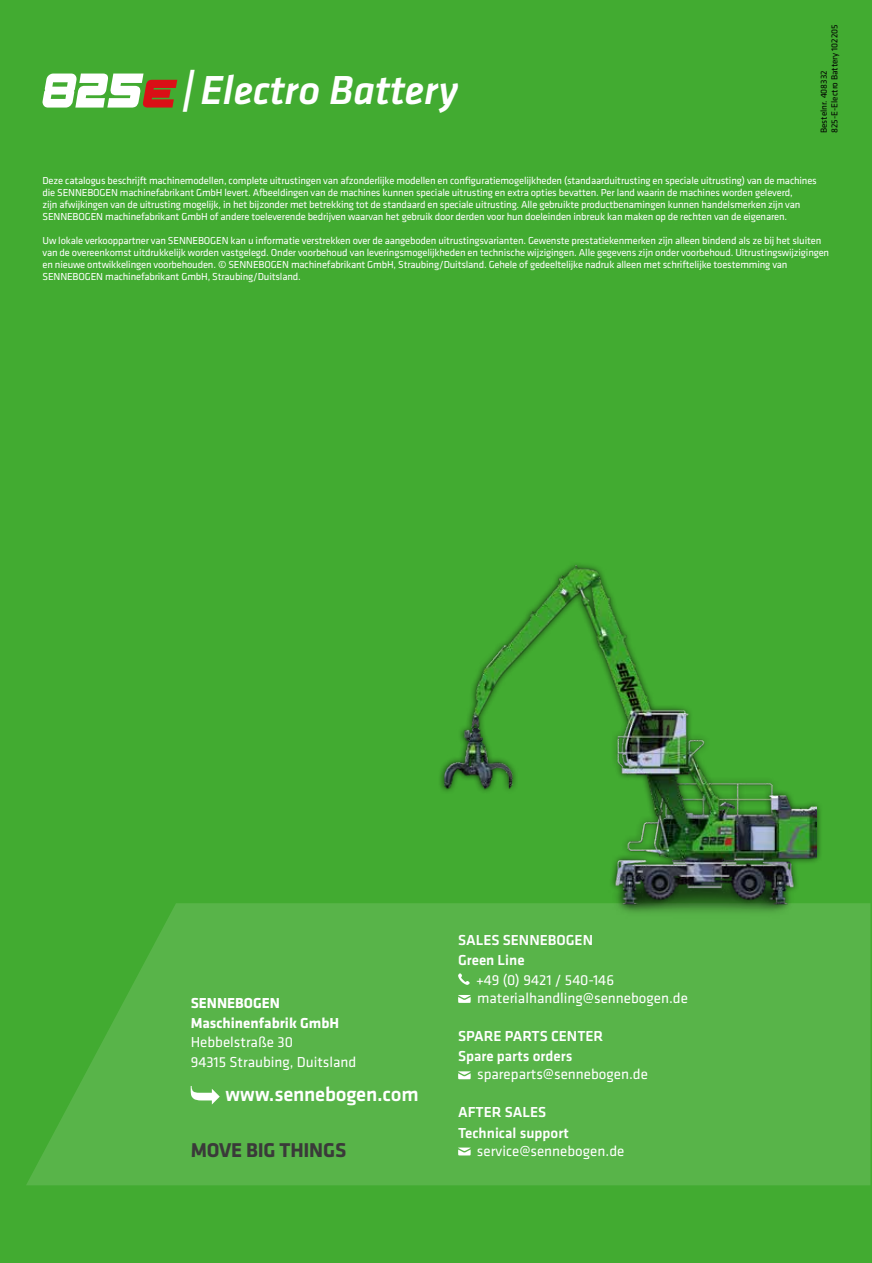
<style>
.page{position:relative;width:872px;height:1263px;background:#42ab31}
.page>*{position:absolute;margin:0;border:0;box-sizing:border-box;transform-origin:0 0}
.t1{font:italic 500 42px "Klavika Basic";color:#fff}
.t2{font:500 20.7px "Klavika Basic";letter-spacing:-.01em;color:#fff}
.t3{font:700 20.7px "Klavika Basic";letter-spacing:-.01em;color:#3a3a39}
.t4{font:15px/19.5px "Klavika Basic";color:#fff}
.t5{font:500 15px/20.2px "Klavika Basic";color:#fff}
.t6{font:700 15px/19.5px "Klavika Basic";color:#fff}
.t7{font:10.5px/12px "Klavika Basic";letter-spacing:-.015em;color:#fff}
.t8{font:9px/10.8px "Klavika Basic";color:#000}
.s1{font-weight:700}
</style>
<div class="page">
<svg style="left:26px;top:903px;width:845px;height:282px;background:#55b346"></svg>
<svg style="left:191px;top:1086px;width:29px;height:18px"></svg>
<div style="left:438px;top:560px;width:385px;height:359px;background:#000;opacity:.75"></div>
<img style="left:444px;top:566px;width:372px;height:352px">
<svg style="left:458px;top:1147px;width:13px;height:8px"></svg>
<svg style="left:458px;top:1071px;width:13px;height:8px"></svg>
<svg style="left:458px;top:973px;width:12px;height:12px"></svg>
<svg style="left:458px;top:995px;width:13px;height:8px"></svg>
<svg style="left:42px;top:74px;width:135px;height:34px"></svg>
<h1 class="t1" style="left:180px;top:62px;width:280px"><span class="s1">|</span>Electro Battery</h1>
<p class="t8" style="left:818px;top:133px;width:110px;rotate:-90deg">Bestelnr. 408332<br>825-E-Electro Battery 102205</p>
<p class="t7" style="left:43px;top:174px;width:776px">Deze catalogus beschrijft machinemodellen, complete uitrustingen van afzonderlijke modellen en configuratiemogelijkheden (standaarduitrusting en speciale uitrusting) van de machines die SENNEBOGEN machinefabrikant GmbH levert. Afbeeldingen van de machines kunnen speciale uitrusting en extra opties bevatten. Per land waarin de machines worden geleverd,<br>zijn afwijkingen van de uitrusting mogelijk, in het bijzonder met betrekking tot de standaard en speciale uitrusting. Alle gebruikte productbenamingen kunnen handelsmerken zijn van SENNEBOGEN machinefabrikant GmbH of andere toeleverende bedrijven waarvan het gebruik door derden voor hun doeleinden inbreuk kan maken op de rechten van de eigenaren.</p>
<p class="t7" style="left:43px;top:234px;width:788px">Uw lokale verkooppartner van SENNEBOGEN kan u informatie verstrekken over de aangeboden uitrustingsvarianten. Gewenste prestatiekenmerken zijn alleen bindend als ze bij het sluiten van de overeenkomst uitdrukkelijk worden vastgelegd. Onder voorbehoud van leveringsmogelijkheden en technische wijzigingen. Alle gegevens zijn onder voorbehoud. Uitrustingswijzigingen en nieuwe ontwikkelingen voorbehouden. © SENNEBOGEN machinefabrikant GmbH, Straubing/Duitsland. Gehele of gedeeltelijke nadruk alleen met schriftelijke toestemming van SENNEBOGEN machinefabrikant GmbH, Straubing/Duitsland.</p>
<h3 class="t6" style="left:191px;top:993px;width:150px">SENNEBOGEN<br>Maschinenfabrik GmbH</h3>
<h3 class="t4" style="left:191px;top:1032px;width:167px">Hebbelstraße 30<br>94315 Straubing, Duitsland</h3>
<h2 class="t2" style="left:225px;top:1080px;width:195px">www.sennebogen.com</h2>
<h2 class="t3" style="left:191px;top:1135px;width:157px">MOVE BIG THINGS</h2>
<h3 class="t5" style="left:458px;top:930px;width:136px">SALES SENNEBOGEN<br>Green Line</h3>
<h3 class="t4" style="left:476px;top:970px;width:213px;line-height:18px">+49 (0) 9421 / 540-146 materialhandling@sennebogen.de</h3>
<h3 class="t5" style="left:458px;top:1025px;width:147px">SPARE PARTS CENTER<br>Spare parts orders</h3>
<h3 class="t4" style="left:477px;top:1064px;width:172px">spareparts@sennebogen.de</h3>
<h3 class="t5" style="left:458px;top:1102px;width:112px">AFTER SALES<br>Technical support</h3>
<h3 class="t4" style="left:477px;top:1140px;width:149px">service@sennebogen.de</h3>
</div>
